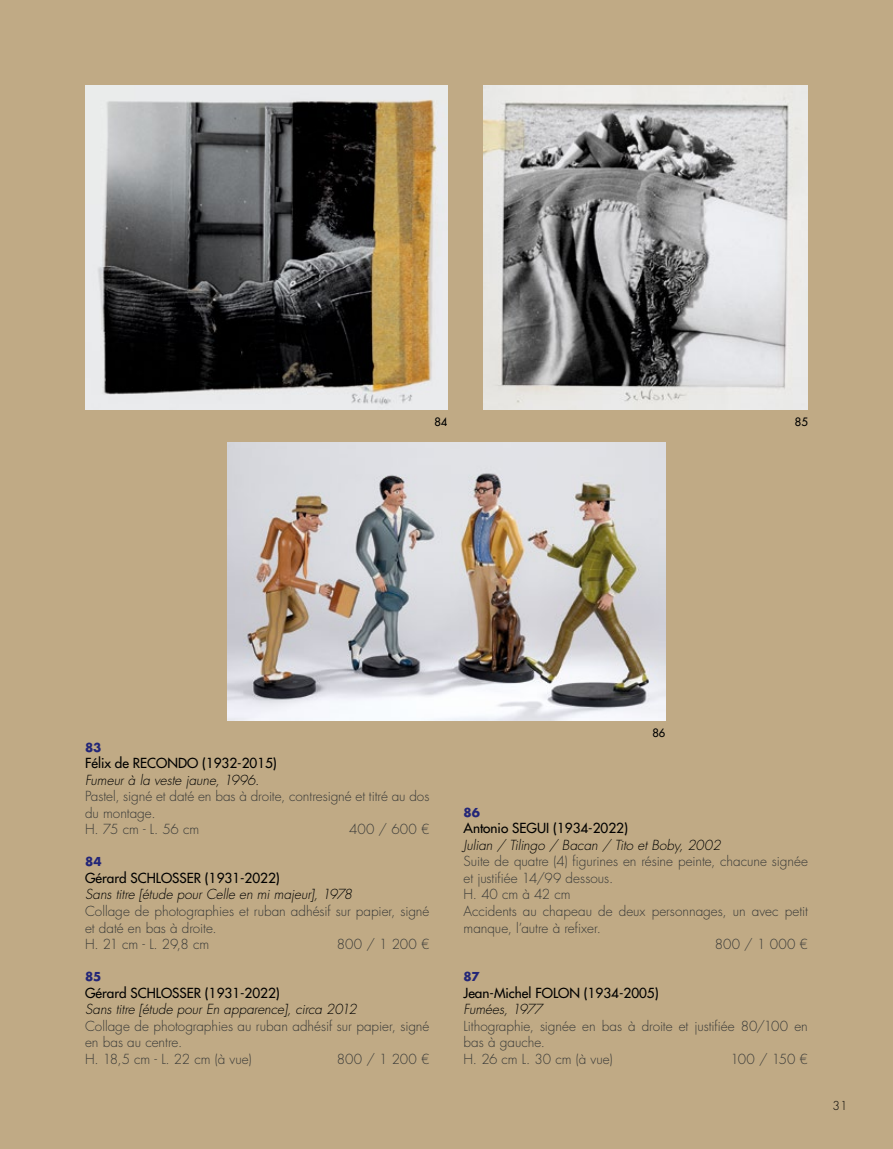
<style>
.page{position:relative;width:893px;height:1149px;background:#fff}
.page>*{position:absolute;margin:0;border:0;box-sizing:border-box;transform-origin:0 0}
.t1{font:300 13.5px/16.5px "Futura Std";letter-spacing:-.005em;color:#383937}
.t2{font:italic 300 13.5px "Futura Std";letter-spacing:-.005em;color:#000}
.t3{font:500 13.5px "Futura Std";color:#000}
.t4{font:700 12px "Futura Std";letter-spacing:-.005em;color:#232678}
.t5{font:300 12px "Futura Std";color:#000}
.t6{font:500 11.25px "Futura Std";color:#000}
</style>
<div class="page">
<div style="left:0;top:0;width:893px;height:1148px;background:#c0aa85"></div>
<img style="left:85px;top:85px;width:362px;height:324px">
<img style="left:483px;top:85px;width:325px;height:324px">
<img style="left:228px;top:442px;width:437px;height:278px">
<p class="t6" style="left:434px;top:415px;width:15px">84</p>
<p class="t6" style="left:795px;top:415px;width:15px">85</p>
<p class="t4" style="left:85px;top:739px;width:18px">83</p>
<p class="t3" style="left:85px;top:754px;width:193px">Félix de RECONDO (1932-2015)</p>
<p class="t2" style="left:85px;top:771px;width:176px">Fumeur à la veste jaune, 1996.</p>
<p class="t1" style="left:85px;top:788px;width:346px">Pastel, signé et daté en bas à droite, contresigné et titré au dos du montage.<br>H. 75 cm - L. 56 cm</p>
<p class="t1" style="left:349px;top:821px;width:82px">400 / 600 €</p>
<p class="t4" style="left:85px;top:853px;width:18px">84</p>
<p class="t3" style="left:85px;top:869px;width:196px">Gérard SCHLOSSER (1931-2022)</p>
<p class="t2" style="left:85px;top:886px;width:269px">Sans titre [étude pour Celle en mi majeur], 1978</p>
<p class="t1" style="left:85px;top:902px;width:346px">Collage de photographies et ruban adhésif sur papier, signé et daté en bas à droite.<br>H. 21 cm - L. 29,8 cm</p>
<p class="t1" style="left:337px;top:935px;width:94px">800 / 1 200 €</p>
<p class="t4" style="left:85px;top:968px;width:18px">85</p>
<p class="t3" style="left:85px;top:984px;width:196px">Gérard SCHLOSSER (1931-2022)</p>
<p class="t2" style="left:85px;top:1000px;width:273px">Sans titre [étude pour En apparence], circa 2012</p>
<p class="t1" style="left:85px;top:1017px;width:346px">Collage de photographies au ruban adhésif sur papier, signé en bas au centre.<br>H. 18,5 cm - L. 22 cm (à vue)</p>
<p class="t1" style="left:337px;top:1050px;width:94px">800 / 1 200 €</p>
<p class="t6" style="left:652px;top:725px;width:15px">86</p>
<p class="t4" style="left:463px;top:804px;width:18px">86</p>
<p class="t3" style="left:463px;top:819px;width:166px">Antonio SEGUI (1934-2022)</p>
<p class="t2" style="left:463px;top:836px;width:259px">Julian / Tilingo / Bacan / Tito et Boby, 2002</p>
<p class="t1" style="left:463px;top:853px;width:346px">Suite de quatre (4) figurines en résine peinte, chacune signée</p>
<p class="t1" style="left:463px;top:869px;width:151px">et justifiée 14/99 dessous.</p>
<p class="t1" style="left:463px;top:886px;width:109px">H. 40 cm à 42 cm</p>
<p class="t1" style="left:463px;top:902px;width:346px">Accidents au chapeau de deux personnages, un avec petit</p>
<p class="t1" style="left:463px;top:919px;width:139px">manque, l’autre à refixer.</p>
<p class="t1" style="left:715px;top:935px;width:95px">800 / 1 000 €</p>
<p class="t4" style="left:463px;top:968px;width:18px">87</p>
<p class="t3" style="left:463px;top:984px;width:197px">Jean-Michel FOLON (1934-2005)</p>
<p class="t2" style="left:463px;top:1000px;width:81px">Fumées, 1977</p>
<p class="t1" style="left:463px;top:1017px;width:346px">Lithographie, signée en bas à droite et justifiée 80/100 en bas à gauche.<br>H. 26 cm L. 30 cm (à vue)</p>
<p class="t1" style="left:730px;top:1050px;width:79px">100 / 150 €</p>
<p class="t5" style="left:833px;top:1097px;width:16px">31</p>
</div>
